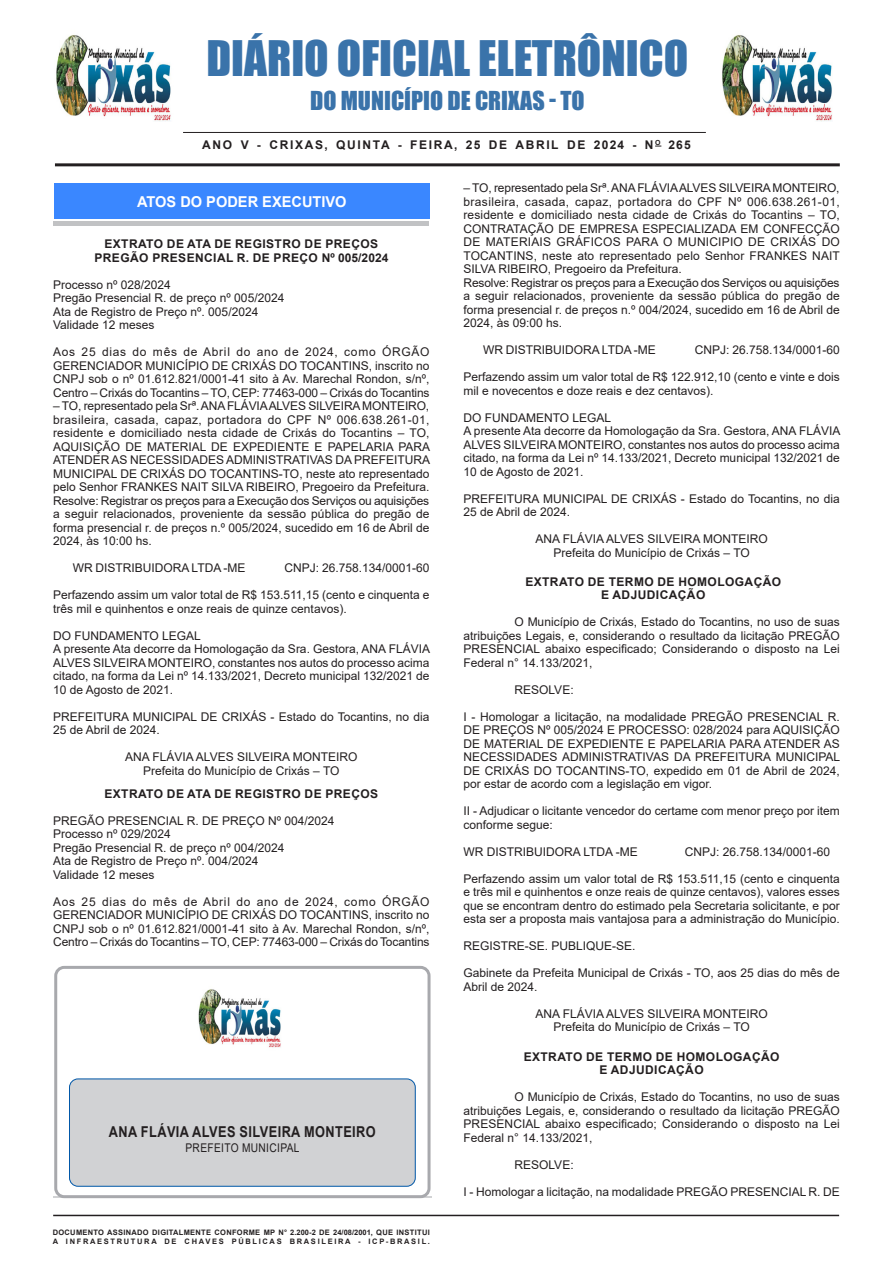
<style>
.page{position:relative;width:893px;height:1263px;background:#fff}
.page>*{position:absolute;margin:0;border:0;box-sizing:border-box;transform-origin:0 0}
.t1{font:45px "Impact";color:#3a73aa}
.t2{font:24px "Impact";color:#3a73aa}
.t3{font:700 15px "Arial";letter-spacing:.035em;color:#231f20;scale:.85 1}
.Chancela{font:700 15px "Arial";color:#fff}
.SEM_PARAGRAFO{font:12px/13.5px "Arial";color:#231f20;text-align:justify}
.CORPO_DE_TEXTO{font:12px/13.5px "Arial";letter-spacing:.005em;color:#231f20;text-align:justify}
.CARGO{font:12px "Arial";color:#231f20}
.TITULOS{font:700 12px "Arial";letter-spacing:.035em;color:#231f20}
.TITULOS-2{font:700 12px "Arial";letter-spacing:.14em;color:#231f20}
.SEM_PARAGRAFO-2{font:12px "Arial";letter-spacing:.035em;color:#231f20;scale:.85 1}
.t4{font:700 7.5px "Arial";letter-spacing:.04em;color:#231f20}
.t5{font:700 7.5px "Arial";letter-spacing:.225em;color:#231f20}
</style>
<div class="page">
<hr style="left:53px;top:1215px;width:786px;height:1px;background:#231f20">
<hr style="left:55px;top:163px;width:785px;height:3px;background:#231f20">
<hr style="left:183px;top:132px;width:523px;height:1px;background:#231f20">
<hr style="left:53px;top:1197px;width:379px;height:1px;background:#d1d2d4">
<div style="left:54px;top:966px;width:377px;height:232px;border:3px solid #a8a9ad;border-radius:9px"></div>
<div style="left:70px;top:1079px;width:345px;height:107px;background:#d1d2d4;border-radius:9px"></div>
<div style="left:69px;top:1079px;width:346px;height:107px;border:1px solid #0057a8;border-radius:9px"></div>
<img style="left:198px;top:989px;width:83px;height:59px">
<img style="left:722px;top:35px;width:110px;height:87px">
<img style="left:56px;top:35px;width:115px;height:87px">
<div style="left:53px;top:189px;width:375px;height:37px;background:#c1c2c4"></div>
<div style="left:53px;top:186px;width:375px;height:35px;background:#fff"></div>
<div style="left:54px;top:184px;width:375px;height:35px;background:#3a87ff"></div>
<p class="t1" style="left:206px;top:23px;width:483px">DIÁRIO OFICIAL ELETRÔNICO</p>
<p class="t2" style="left:310px;top:82px;width:276px">DO MUNICÍPIO DE CRIXAS - TO</p>
<p class="TITULOS-2" style="left:202px;top:137px;width:490px">ANO V - CRIXAS, QUINTA - FEIRA, 25 DE ABRIL DE 2024 - N<sup>O</sup> 265</p>
<p class="Chancela" style="left:137px;top:191px;width:211px">ATOS DO PODER EXECUTIVO</p>
<p class="TITULOS" style="left:104px;top:235px;width:275px">EXTRATO DE ATA DE REGISTRO DE PREÇOS</p>
<p class="TITULOS" style="left:94px;top:249px;width:295px">PREGÃO PRESENCIAL R. DE PREÇO Nº 005/2024</p>
<p class="SEM_PARAGRAFO" style="left:53px;top:278px;width:119px">Processo nº 028/2024</p>
<p class="SEM_PARAGRAFO" style="left:53px;top:291px;width:233px">Pregão Presencial R. de preço nº 005/2024</p>
<p class="SEM_PARAGRAFO" style="left:53px;top:305px;width:207px">Ata de Registro de Preço nº. 005/2024</p>
<p class="SEM_PARAGRAFO" style="left:53px;top:318px;width:103px">Validade 12 meses</p>
<p class="SEM_PARAGRAFO" style="left:53px;top:345px;width:378px">Aos 25 dias do mês de Abril do ano de 2024, como ÓRGÃO GERENCIADOR MUNICÍPIO DE CRIXÁS DO TOCANTINS, inscrito no CNPJ sob o nº 01.612.821/0001-41 sito à Av. Marechal Rondon, s/nº, Centro – Crixás do Tocantins – TO, CEP: 77463-000 – Crixás do Tocantins</p>
<p class="SEM_PARAGRAFO" style="left:53px;top:399px;width:379px">– TO, representado pela Srª. ANA FLÁVIA ALVES SILVEIRA MONTEIRO, brasileira, casada, capaz, portadora do CPF Nº 006.638.261-01, residente e domiciliado nesta cidade de Crixás do Tocantins – TO, AQUISIÇÃO DE MATERIAL DE EXPEDIENTE E PAPELARIA PARA ATENDER AS NECESSIDADES ADMINISTRATIVAS DA PREFEITURA MUNICIPAL DE CRIXÁS DO TOCANTINS-TO, neste ato representado pelo Senhor FRANKES NAIT SILVA RIBEIRO, Pregoeiro da Prefeitura.</p>
<p class="SEM_PARAGRAFO" style="left:53px;top:494px;width:378px">Resolve: Registrar os preços para a Execução dos Serviços ou aquisições a seguir relacionados, proveniente da sessão pública do pregão de forma presencial r. de preços n.º 005/2024, sucedido em 16 de Abril de 2024, às 10:00 hs.</p>
<p class="SEM_PARAGRAFO" style="left:73px;top:561px;width:174px">WR DISTRIBUIDORA LTDA -ME</p>
<p class="SEM_PARAGRAFO" style="left:285px;top:561px;width:146px">CNPJ: 26.758.134/0001-60</p>
<p class="SEM_PARAGRAFO" style="left:53px;top:588px;width:378px">Perfazendo assim um valor total de R$ 153.511,15 (cento e cinquenta e três mil e quinhentos e onze reais de quinze centavos).</p>
<p class="SEM_PARAGRAFO" style="left:53px;top:629px;width:149px">DO FUNDAMENTO LEGAL</p>
<p class="SEM_PARAGRAFO" style="left:53px;top:642px;width:378px">A presente Ata decorre da Homologação da Sra. Gestora, ANA FLÁVIA ALVES SILVEIRA MONTEIRO, constantes nos autos do processo acima citado, na forma da Lei nº 14.133/2021, Decreto municipal 132/2021 de 10 de Agosto de 2021.</p>
<p class="SEM_PARAGRAFO" style="left:53px;top:710px;width:378px">PREFEITURA MUNICIPAL DE CRIXÁS - Estado do Tocantins, no dia<br>25 de Abril de 2024.</p>
<p class="CARGO" style="left:125px;top:749px;width:234px">ANA FLÁVIA ALVES SILVEIRA MONTEIRO</p>
<p class="CARGO" style="left:143px;top:762px;width:198px">Prefeita do Município de Crixás – TO</p>
<p class="TITULOS" style="left:104px;top:785px;width:275px">EXTRATO DE ATA DE REGISTRO DE PREÇOS</p>
<p class="SEM_PARAGRAFO" style="left:53px;top:813px;width:283px">PREGÃO PRESENCIAL R. DE PREÇO Nº 004/2024</p>
<p class="SEM_PARAGRAFO" style="left:53px;top:827px;width:119px">Processo nº 029/2024</p>
<p class="SEM_PARAGRAFO" style="left:53px;top:840px;width:233px">Pregão Presencial R. de preço nº 004/2024</p>
<p class="SEM_PARAGRAFO" style="left:53px;top:854px;width:207px">Ata de Registro de Preço nº. 004/2024</p>
<p class="SEM_PARAGRAFO" style="left:53px;top:867px;width:103px">Validade 12 meses</p>
<p class="SEM_PARAGRAFO" style="left:53px;top:894px;width:378px">Aos 25 dias do mês de Abril do ano de 2024, como ÓRGÃO GERENCIADOR MUNICÍPIO DE CRIXÁS DO TOCANTINS, inscrito no CNPJ sob o nº 01.612.821/0001-41 sito à Av. Marechal Rondon, s/nº, Centro – Crixás do Tocantins – TO, CEP: 77463-000 – Crixás do Tocantins</p>
<p class="t3" style="left:109px;top:1121px;width:316px">ANA FLÁVIA ALVES SILVEIRA MONTEIRO</p>
<p class="SEM_PARAGRAFO-2" style="left:185px;top:1139px;width:136px">PREFEITO MUNICIPAL</p>
<p class="t4" style="left:53px;top:1227px;width:379px">DOCUMENTO ASSINADO DIGITALMENTE CONFORME MP N° 2.200-2 DE 24/08/2001, QUE INSTITUI</p>
<p class="t5" style="left:53px;top:1236px;width:379px">A INFRAESTRUTURA DE CHAVES PÚBLICAS BRASILEIRA - ICP-BRASIL.</p>
<p class="SEM_PARAGRAFO" style="left:463px;top:181px;width:378px">– TO, representado pela Srª. ANA FLÁVIA ALVES SILVEIRA MONTEIRO, brasileira, casada, capaz, portadora do CPF Nº 006.638.261-01, residente e domiciliado nesta cidade de Crixás do Tocantins – TO, CONTRATAÇÃO DE EMPRESA ESPECIALIZADA EM CONFECÇÃO DE MATERIAIS GRÁFICOS PARA O MUNICIPIO DE CRIXÁS DO TOCANTINS, neste ato representado pelo Senhor FRANKES NAIT SILVA RIBEIRO, Pregoeiro da Prefeitura.</p>
<p class="SEM_PARAGRAFO" style="left:463px;top:276px;width:378px">Resolve: Registrar os preços para a Execução dos Serviços ou aquisições a seguir relacionados, proveniente da sessão pública do pregão de forma presencial r. de preços n.º 004/2024, sucedido em 16 de Abril de 2024, às 09:00 hs.</p>
<p class="SEM_PARAGRAFO" style="left:483px;top:343px;width:174px">WR DISTRIBUIDORA LTDA -ME</p>
<p class="SEM_PARAGRAFO" style="left:695px;top:343px;width:146px">CNPJ: 26.758.134/0001-60</p>
<p class="SEM_PARAGRAFO" style="left:463px;top:370px;width:378px">Perfazendo assim um valor total de R$ 122.912,10 (cento e vinte e dois mil e novecentos e doze reais e dez centavos).</p>
<p class="SEM_PARAGRAFO" style="left:463px;top:411px;width:149px">DO FUNDAMENTO LEGAL</p>
<p class="SEM_PARAGRAFO" style="left:463px;top:424px;width:378px">A presente Ata decorre da Homologação da Sra. Gestora, ANA FLÁVIA ALVES SILVEIRA MONTEIRO, constantes nos autos do processo acima citado, na forma da Lei nº 14.133/2021, Decreto municipal 132/2021 de 10 de Agosto de 2021.</p>
<p class="SEM_PARAGRAFO" style="left:463px;top:492px;width:378px">PREFEITURA MUNICIPAL DE CRIXÁS - Estado do Tocantins, no dia<br>25 de Abril de 2024.</p>
<p class="CARGO" style="left:535px;top:531px;width:234px">ANA FLÁVIA ALVES SILVEIRA MONTEIRO</p>
<p class="CARGO" style="left:553px;top:544px;width:198px">Prefeita do Município de Crixás – TO</p>
<p class="TITULOS" style="left:525px;top:573px;width:257px">EXTRATO DE TERMO DE HOMOLOGAÇÃO</p>
<p class="TITULOS" style="left:601px;top:586px;width:106px">E ADJUDICAÇÃO</p>
<p class="CORPO_DE_TEXTO" style="left:463px;top:615px;width:378px;text-indent:51px">O Município de Crixás, Estado do Tocantins, no uso de suas atribuições Legais, e, considerando o resultado da licitação PREGÃO PRESENCIAL abaixo especificado; Considerando o disposto na Lei Federal n° 14.133/2021,</p>
<p class="CORPO_DE_TEXTO" style="left:514px;top:683px;width:61px">RESOLVE:</p>
<p class="SEM_PARAGRAFO" style="left:463px;top:710px;width:378px">I - Homologar a licitação, na modalidade PREGÃO PRESENCIAL R.<br>DE PREÇOS Nº 005/2024 E PROCESSO: 028/2024 para AQUISIÇÃO DE MATERIAL DE EXPEDIENTE E PAPELARIA PARA ATENDER AS NECESSIDADES ADMINISTRATIVAS DA PREFEITURA MUNICIPAL DE CRIXÁS DO TOCANTINS-TO, expedido em 01 de Abril de 2024, por estar de acordo com a legislação em vigor.</p>
<p class="SEM_PARAGRAFO" style="left:463px;top:804px;width:378px">II - Adjudicar o licitante vencedor do certame com menor preço por item conforme segue:</p>
<p class="SEM_PARAGRAFO" style="left:463px;top:845px;width:176px">WR DISTRIBUIDORA LTDA -ME</p>
<p class="SEM_PARAGRAFO" style="left:685px;top:845px;width:147px">CNPJ: 26.758.134/0001-60</p>
<p class="SEM_PARAGRAFO" style="left:463px;top:872px;width:378px">Perfazendo assim um valor total de R$ 153.511,15 (cento e cinquenta e três mil e quinhentos e onze reais de quinze centavos), valores esses que se encontram dentro do estimado pela Secretaria solicitante, e por esta ser a proposta mais vantajosa para a administração do Município.</p>
<p class="SEM_PARAGRAFO" style="left:463px;top:939px;width:174px">REGISTRE-SE. PUBLIQUE-SE.</p>
<p class="SEM_PARAGRAFO" style="left:463px;top:966px;width:378px">Gabinete da Prefeita Municipal de Crixás - TO, aos 25 dias do mês de<br>Abril de 2024.</p>
<p class="CARGO" style="left:535px;top:1005px;width:234px">ANA FLÁVIA ALVES SILVEIRA MONTEIRO</p>
<p class="CARGO" style="left:553px;top:1019px;width:198px">Prefeita do Município de Crixás – TO</p>
<p class="TITULOS" style="left:524px;top:1048px;width:257px">EXTRATO DE TERMO DE HOMOLOGAÇÃO</p>
<p class="TITULOS" style="left:599px;top:1061px;width:106px">E ADJUDICAÇÃO</p>
<p class="CORPO_DE_TEXTO" style="left:463px;top:1090px;width:378px;text-indent:51px">O Município de Crixás, Estado do Tocantins, no uso de suas atribuições Legais, e, considerando o resultado da licitação PREGÃO PRESENCIAL abaixo especificado; Considerando o disposto na Lei Federal n° 14.133/2021,</p>
<p class="CORPO_DE_TEXTO" style="left:514px;top:1157px;width:61px">RESOLVE:</p>
<p class="SEM_PARAGRAFO" style="left:463px;top:1184px;width:378px">I - Homologar a licitação, na modalidade PREGÃO PRESENCIAL R. DE</p>
</div>
